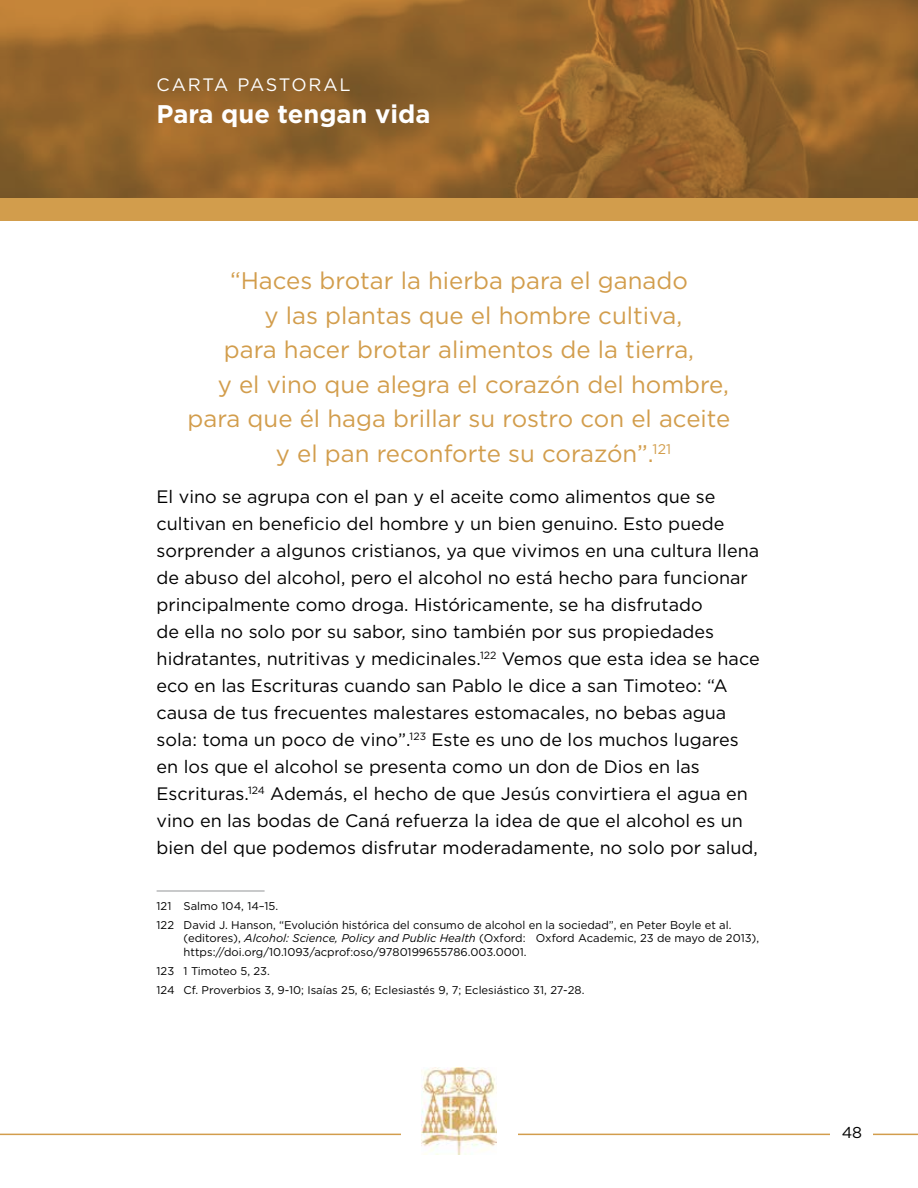
<style>
.page{position:relative;width:918px;height:1188px;background:#fff}
.page>*{position:absolute;margin:0;border:0;box-sizing:border-box;transform-origin:0 0}
.t1{font:700 25.5px "Gotham";color:#fff}
.t2{font:24px "Gotham";color:#d29d4c}
.t3{font:18px/27px "Gotham";color:#000}
.t4{font:18px "Gotham";letter-spacing:.095em;color:#fff}
.t5{font:15.75px "Gotham";color:#000}
.t6{font:11.25px/18.9px "Gotham";color:#000}
.s1{font-style:italic}
</style>
<div class="page">
<svg style="left:0;top:0;width:918px;height:221px;background:#9b6a2f"></svg>
<hr style="left:0;top:1134px;width:918px;height:1px;background:#d29d4c">
<div style="left:831px;top:1125px;width:42px;height:28px;background:#fff"></div>
<div style="left:401px;top:1065px;width:116px;height:92px;background:#fff"></div>
<img style="left:421px;top:1068px;width:76px;height:86px">
<hr style="left:157px;top:891px;width:108px;height:1px;background:#939598">
<p class="t4" style="left:157px;top:73px;width:195px">CARTA PASTORAL</p>
<h1 class="t1" style="left:157px;top:97px;width:275px">Para que tengan vida</h1>
<h2 class="t2" style="left:230px;top:265px;width:459px">“Haces brotar la hierba para el ganado</h2>
<h2 class="t2" style="left:264px;top:300px;width:419px">y las plantas que el hombre cultiva,</h2>
<h2 class="t2" style="left:224px;top:334px;width:472px">para hacer brotar alimentos de la tierra,</h2>
<h2 class="t2" style="left:218px;top:369px;width:513px">y el vino que alegra el corazón del hombre,</h2>
<h2 class="t2" style="left:188px;top:403px;width:544px">para que él haga brillar su rostro con el aceite</h2>
<h2 class="t2" style="left:276px;top:438px;width:397px">y el pan reconforte su corazón”.<sup>121</sup></h2>
<p class="t3" style="left:157px;top:483px;width:605px">El vino se agrupa con el pan y el aceite como alimentos que se cultivan en beneficio del hombre y un bien genuino. Esto puede sorprender a algunos cristianos, ya que vivimos en una cultura llena de abuso del alcohol, pero el alcohol no está hecho para funcionar principalmente como droga. Históricamente, se ha disfrutado<br>de ella no solo por su sabor, sino también por sus propiedades hidratantes, nutritivas y medicinales.<sup>122</sup> Vemos que esta idea se hace eco en las Escrituras cuando san Pablo le dice a san Timoteo: “A causa de tus frecuentes malestares estomacales, no bebas agua sola: toma un poco de vino”.<sup>123</sup> Este es uno de los muchos lugares en los que el alcohol se presenta como un don de Dios en las Escrituras.<sup>124</sup> Además, el hecho de que Jesús convirtiera el agua en vino en las bodas de Caná refuerza la idea de que el alcohol es un bien del que podemos disfrutar moderadamente, no solo por salud,</p>
<p class="t6" style="left:157px;top:896px;width:576px">121 Salmo 104, 14–15.<br>122 David J. Hanson, “Evolución histórica del consumo de alcohol en la sociedad”, en Peter Boyle et al.</p>
<p class="t6" style="left:184px;top:931px;width:577px;line-height:13.5px">(editores), <span class="s1">Alcohol: Science, Policy and Public Health</span> (Oxford: Oxford Academic, 23 de mayo de 2013), https://doi.org/10.1093/acprof:oso/9780199655786.003.0001.</p>
<p class="t6" style="left:157px;top:961px;width:429px">123 1 Timoteo 5, 23.<br>124 Cf. Proverbios 3, 9-10; Isaías 25, 6; Eclesiastés 9, 7; Eclesiástico 31, 27-28.</p>
<p class="t5" style="left:842px;top:1122px;width:22px">48</p>
</div>
